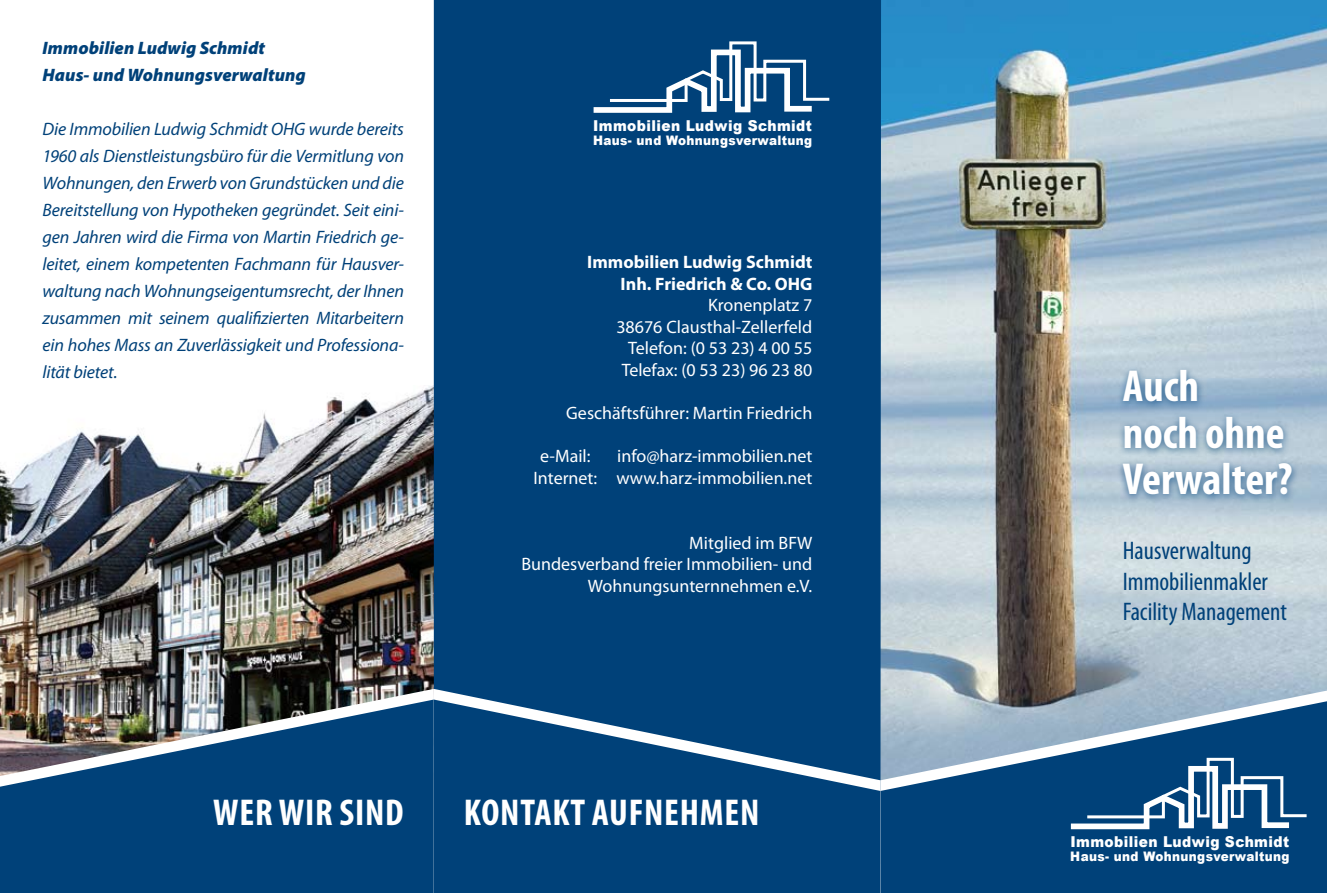
<style>
.page{position:relative;width:1327px;height:893px;background:#fff}
.page>*{position:absolute;margin:0;border:0;box-sizing:border-box;transform-origin:0 0}
.t1{font:700 condensed 45px/46.5px "Myriad Pro";color:#fff}
.t2{font:700 condensed 37.5px "Myriad Pro";letter-spacing:.02em;color:#fff}
.t3{font:condensed 25.5px/30.6px "Myriad Pro";color:#004179}
.t4{font:italic 18px/27px "Myriad Pro";letter-spacing:-.01em;color:#004179;text-align:justify}
.t5{font:18px/21.6px "Myriad Pro";color:#fff;text-align:right}
.t6{font:italic 900 18px/27px "Myriad Pro";letter-spacing:.005em;color:#004179}
.t7{font:700 18px/21.6px "Myriad Pro";color:#fff;text-align:right}
.t8{font:900 15px "Arial";letter-spacing:.03em;color:#fff;scale:.92 1}
.t9{font:900 13.2px "Arial";letter-spacing:.03em;color:#fff;scale:.92 1}
</style>
<div class="page">
<img style="left:0;top:386px;width:434px;height:303px">
<img style="left:881px;top:0;width:446px;height:691px">
<div style="left:434px;top:0;width:447px;height:691px;background:#004179"></div>
<svg style="left:880px;top:691px;width:444px;height:10px;background:#9facb5"></svg>
<svg style="left:880px;top:701px;width:447px;height:192px;background:#366894"></svg>
<svg style="left:1065px;top:756px;width:244px;height:76px"></svg>
<svg style="left:588px;top:40px;width:244px;height:76px"></svg>
<img style="left:0;top:689px;width:434px;height:10px">
<svg style="left:0;top:699px;width:434px;height:194px;background:#20517b"></svg>
<div style="left:434px;top:689px;width:446px;height:10px;background:#004179"></div>
<div style="left:434px;top:699px;width:446px;height:194px;background:#004179"></div>
<div style="left:1115px;top:365px;width:212px;height:194px;background:#004179;opacity:.75"></div>
<p class="t6" style="left:43px;top:34px;width:265px">Immobilien Ludwig Schmidt<br>Haus- und Wohnungsverwaltung</p>
<p class="t4" style="left:43px;top:115px;width:363px">Die Immobilien Ludwig Schmidt OHG wurde bereits 1960 als Dienstleistungsbüro für die Vermitlung von Wohnungen, den Erwerb von Grundstücken und die Bereitstellung von Hypotheken gegründet. Seit eini&shy;gen Jahren wird die Firma von Martin Friedrich ge&shy;leitet, einem kompetenten Fachmann für Hausver&shy;waltung nach Wohnungseigentumsrecht, der Ihnen zusammen mit seinem qualifizierten Mitarbeitern ein hohes Mass an Zuverlässigkeit und Professiona&shy;lität bietet.</p>
<p class="t8" style="left:593px;top:117px;width:239px">Immobilien Ludwig Schmidt</p>
<p class="t9" style="left:593px;top:133px;width:240px">Haus- und Wohnungsverwaltung</p>
<p class="t7" style="left:587px;top:250px;width:227px">Immobilien Ludwig Schmidt<br>Inh. Friedrich &amp; Co. OHG</p>
<p class="t5" style="left:616px;top:294px;width:197px">Kronenplatz 7<br>38676 Clausthal-Zellerfeld<br>Telefon: (0 53 23) 4 00 55<br>Telefax: (0 53 23) 96 23 80</p>
<p class="t5" style="left:566px;top:402px;width:248px">Geschäftsführer: Martin Friedrich</p>
<p class="t5" style="left:540px;top:445px;width:52px">e-Mail:</p>
<p class="t5" style="left:533px;top:445px;width:280px">info@harz-immobilien.net<br>Internet: www.harz-immobilien.net</p>
<p class="t5" style="left:521px;top:532px;width:292px">Mitglied im BFW<br>Bundesverband freier Immobilien- und<br>Wohnungsunternnehmen e.V.</p>
<h2 class="t2" style="left:213px;top:789px;width:192px">WER WIR SIND</h2>
<h2 class="t2" style="left:464px;top:789px;width:297px">KONTAKT AUFNEHMEN</h2>
<h1 class="t1" style="left:1123px;top:362px;width:171px">AUCH<br>NOCH OHNE<br>VERWALTER?</h1>
<h3 class="t3" style="left:1123px;top:535px;width:166px">Hausverwaltung<br>Immobilienmakler<br>Facility Management</h3>
<p class="t8" style="left:1070px;top:833px;width:239px">Immobilien Ludwig Schmidt</p>
<p class="t9" style="left:1070px;top:849px;width:240px">Haus- und Wohnungsverwaltung</p>
</div>
